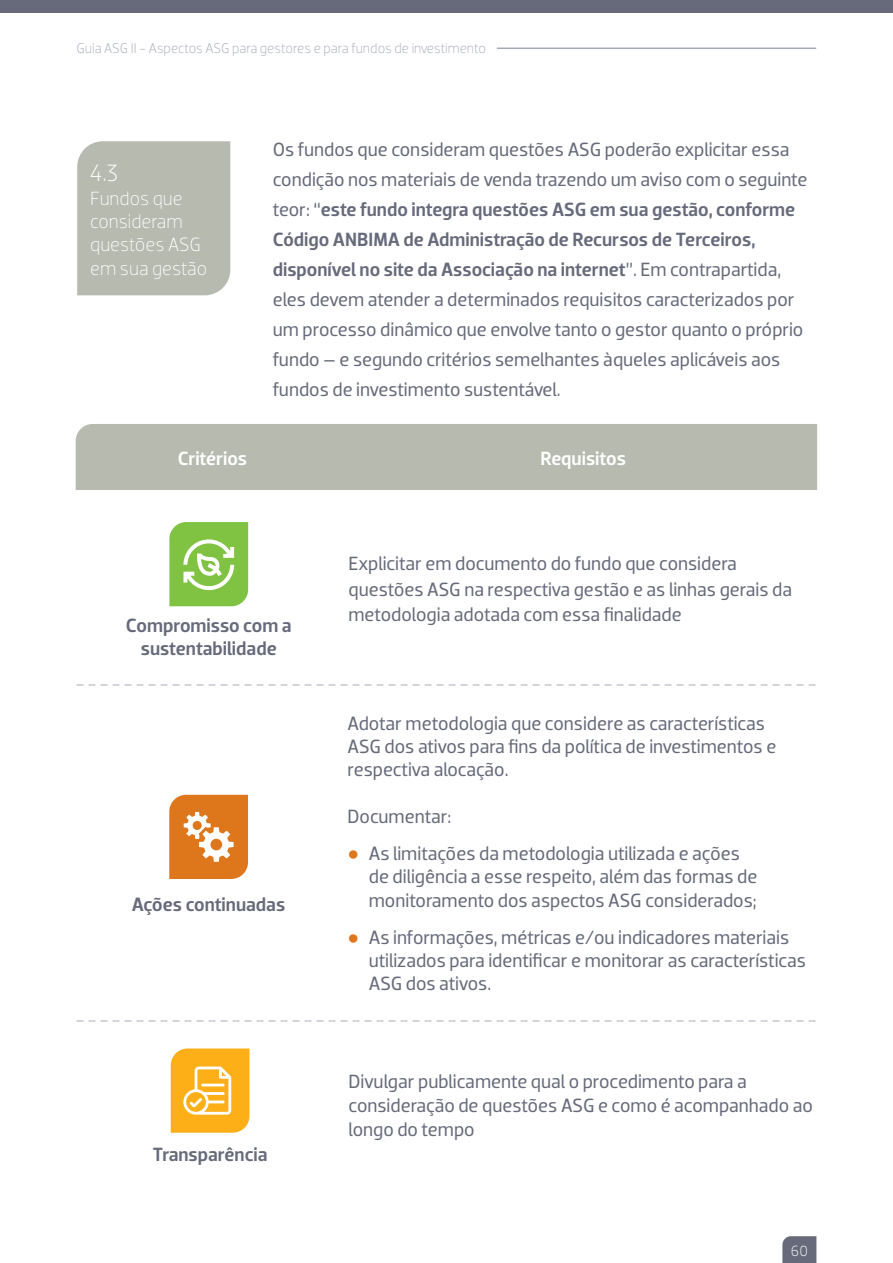
<style>
.page{position:relative;width:893px;height:1263px;background:#fff}
.page>*{position:absolute;margin:0;border:0;box-sizing:border-box;transform-origin:0 0}
.t1{font:300 24px "Dobra";color:#fff}
.t2{font:19.5px/30px "Dobra";color:#666a7a}
.t3{font:500 19.5px/23.4px "Dobra";color:#666a7a;text-align:center}
.t4{font:300 19.5px/23.4px "Dobra";color:#fff}
.t5{font:500 19.5px "Dobra";letter-spacing:-.005em;color:#fff}
.t6{font:300 15px "Dobra";color:#fff}
.t7{font:300 14.25px "Dobra";letter-spacing:-.005em;color:#a3a9b6}
.s1{font-weight:500}
.s2{font-family:"Arial";color:#de761c}
</style>
<div class="page">
<hr style="left:497px;top:48px;width:319px;height:1px;background:#a3a9b6">
<svg style="left:782px;top:1236px;width:34px;height:27px"></svg>
<div style="left:77px;top:141px;width:153px;height:154px;background:#b6baaf"></div>
<div style="left:76px;top:424px;width:741px;height:66px;background:#b6baaf"></div>
<svg style="left:169px;top:522px;width:79px;height:84px"></svg>
<svg style="left:77px;top:684px;width:738px;height:2px"></svg>
<svg style="left:77px;top:1020px;width:738px;height:2px"></svg>
<svg style="left:169px;top:795px;width:79px;height:84px"></svg>
<div style="left:0;top:0;width:893px;height:13px;background:#666a7a"></div>
<svg style="left:171px;top:1048px;width:78px;height:85px"></svg>
<p class="t7" style="left:77px;top:39px;width:411px">Guia ASG II - Aspectos ASG para gestores e para fundos de investimento</p>
<p class="t1" style="left:90px;top:158px;width:29px">4.3</p>
<p class="t4" style="left:90px;top:186px;width:118px">Fundos que consideram questões ASG em sua gestão</p>
<p class="t2" style="left:273px;top:134px;width:536px">Os fundos que consideram questões ASG poderão explicitar essa condição nos materiais de venda trazendo um aviso com o seguinte teor: “<span class="s1">este fundo integra questões ASG em sua gestão, conforme Código ANBIMA de Administração de Recursos de Terceiros, disponível no site da Associação na internet</span>”. Em contrapartida, eles devem atender a determinados requisitos caracterizados por um processo dinâmico que envolve tanto o gestor quanto o próprio fundo – e segundo critérios semelhantes àqueles aplicáveis aos fundos de investimento sustentável.</p>
<p class="t5" style="left:178px;top:447px;width:71px">Critérios</p>
<p class="t5" style="left:540px;top:447px;width:87px">Requisitos</p>
<p class="t3" style="left:126px;top:613px;width:167px">Compromisso com a sustentabilidade</p>
<p class="t3" style="left:132px;top:892px;width:155px">Ações continuadas</p>
<p class="t3" style="left:153px;top:1143px;width:116px">Transparência</p>
<p class="t2" style="left:348px;top:551px;width:445px;line-height:25.5px">Explicitar em documento do fundo que considera questões ASG na respectiva gestão e as linhas gerais da metodologia adotada com essa finalidade</p>
<p class="t2" style="left:348px;top:711px;width:430px;line-height:23.4px">Adotar metodologia que considere as características<br>ASG dos ativos para fins da política de investimentos e respectiva alocação.</p>
<p class="t2" style="left:348px;top:802px;width:105px">Documentar:</p>
<p class="t2" style="left:369px;top:842px;width:390px;line-height:23.4px;text-indent:-21px"><span class="s2">●</span> As limitações da metodologia utilizada e ações de diligência a esse respeito, além das formas de monitoramento dos aspectos ASG considerados;</p>
<p class="t2" style="left:369px;top:925px;width:439px;line-height:23.4px;text-indent:-21px"><span class="s2">●</span> As informações, métricas e/ou indicadores materiais utilizados para identificar e monitorar as características<br>ASG dos ativos.</p>
<p class="t2" style="left:349px;top:1069px;width:466px;line-height:24px">Divulgar publicamente qual o procedimento para a consideração de questões ASG e como é acompanhado ao longo do tempo</p>
<p class="t6" style="left:791px;top:1242px;width:18px">60</p>
</div>
